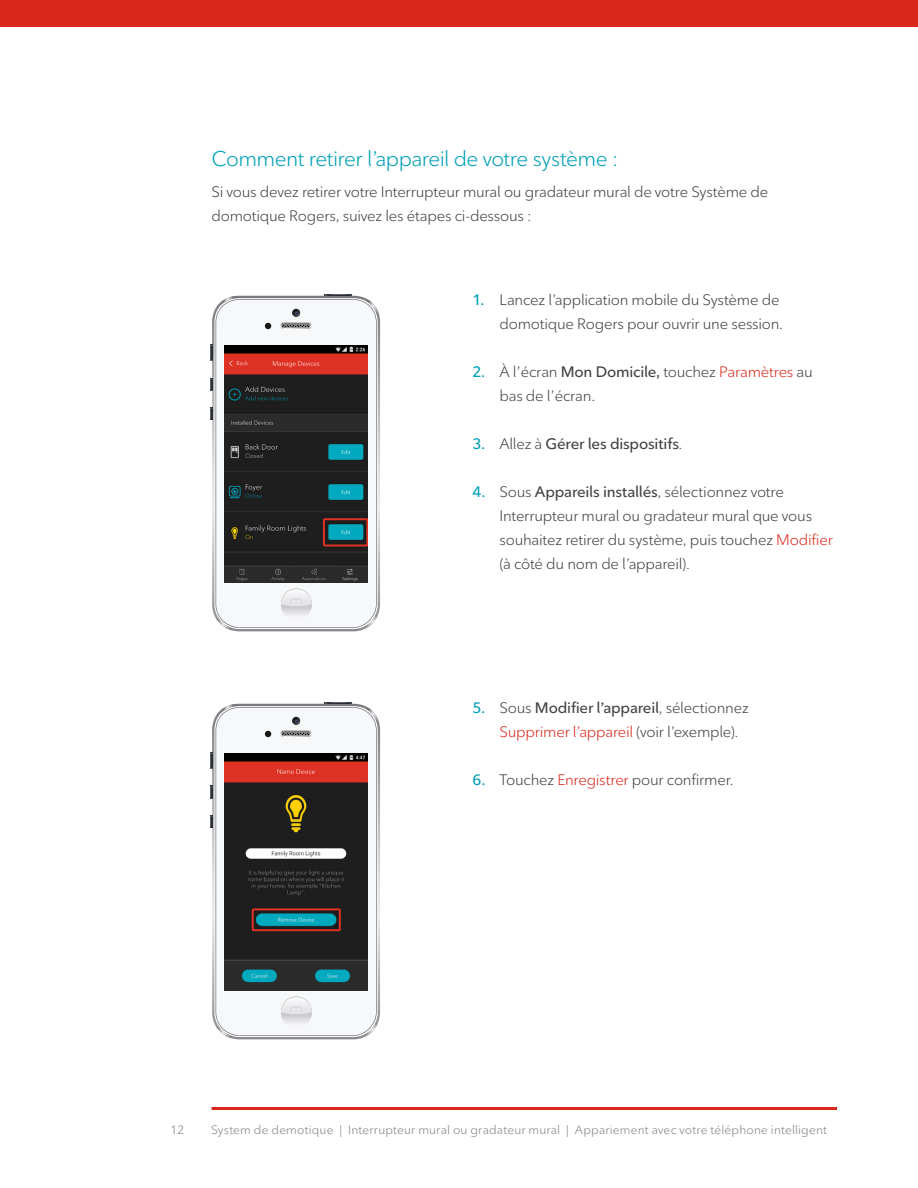
<style>
.page{position:relative;width:918px;height:1188px;background:#fff}
.page>*{position:absolute;margin:0;border:0;box-sizing:border-box;transform-origin:0 0}
.t1{font:21px "Ted Next";letter-spacing:-.03em;color:#00a0b7}
.t2{font:15px/24px "Ted Next";letter-spacing:-.015em;color:#424142}
.t3{font:600 15px "Ted Next";letter-spacing:-.015em;color:#424142}
.t4{font:12px "Ted Next";letter-spacing:.015em;color:#808284}
.s1{font-weight:600;color:#00a0b7}
.s2{font-weight:600}
.s3{color:#da291c}
.s4{color:#00a0b7}
.s5{font-weight:400}
</style>
<div class="page">
<div style="left:0;top:0;width:918px;height:27px;background:#da291c"></div>
<hr style="left:212px;top:1107px;width:625px;height:3px;background:#da291c">
<svg style="left:212px;top:296px;width:168px;height:335px"></svg>
<svg style="left:216px;top:299px;width:161px;height:329px"></svg>
<svg style="left:325px;top:294px;width:27px;height:2px"></svg>
<svg style="left:210px;top:344px;width:2px;height:16px"></svg>
<svg style="left:210px;top:378px;width:2px;height:12px"></svg>
<svg style="left:210px;top:408px;width:2px;height:12px"></svg>
<svg style="left:221px;top:296px;width:14px;height:8px"></svg>
<svg style="left:281px;top:588px;width:31px;height:31px"></svg>
<svg style="left:281px;top:589px;width:31px;height:31px"></svg>
<svg style="left:281px;top:599px;width:31px;height:21px"></svg>
<svg style="left:366px;top:299px;width:12px;height:15px"></svg>
<svg style="left:216px;top:618px;width:17px;height:12px"></svg>
<svg style="left:365px;top:614px;width:13px;height:14px"></svg>
<svg style="left:280px;top:323px;width:31px;height:6px"></svg>
<svg style="left:292px;top:309px;width:8px;height:8px"></svg>
<svg style="left:265px;top:323px;width:6px;height:6px"></svg>
<img style="left:225px;top:346px;width:142px;height:236px">
<svg style="left:212px;top:704px;width:168px;height:335px"></svg>
<svg style="left:216px;top:707px;width:161px;height:329px"></svg>
<svg style="left:325px;top:702px;width:27px;height:2px"></svg>
<svg style="left:210px;top:752px;width:2px;height:17px"></svg>
<svg style="left:210px;top:786px;width:2px;height:12px"></svg>
<svg style="left:210px;top:816px;width:2px;height:12px"></svg>
<svg style="left:221px;top:704px;width:14px;height:8px"></svg>
<svg style="left:281px;top:996px;width:31px;height:31px"></svg>
<svg style="left:281px;top:997px;width:31px;height:31px"></svg>
<svg style="left:281px;top:1007px;width:31px;height:21px"></svg>
<svg style="left:366px;top:707px;width:12px;height:15px"></svg>
<svg style="left:216px;top:1026px;width:17px;height:12px"></svg>
<svg style="left:365px;top:1022px;width:13px;height:14px"></svg>
<svg style="left:280px;top:731px;width:31px;height:6px"></svg>
<svg style="left:292px;top:717px;width:8px;height:8px"></svg>
<svg style="left:265px;top:731px;width:6px;height:6px"></svg>
<img style="left:225px;top:754px;width:142px;height:236px">
<h1 class="t1" style="left:212px;top:146px;width:408px">Comment retirer l’appareil de votre système :</h1>
<p class="t2" style="left:212px;top:179px;width:558px">Si vous devez retirer votre Interrupteur mural ou gradateur mural de votre Système de domotique Rogers, suivez les étapes ci-dessous :</p>
<p class="t2" style="left:472px;top:287px;width:312px;text-align:right"><span class="s1">1.</span> Lancez l’application mobile du Système de domotique Rogers pour ouvrir une session.</p>
<p class="t2" style="left:500px;top:359px;width:315px;text-indent:-27px"><span class="s1">2.</span> À l’écran <span class="s2">Mon Domicile,</span> touchez <span class="s3">Paramètres</span> au bas de l’écran.</p>
<p class="t3" style="left:472px;top:434px;width:211px"><span class="s4">3.</span> <span class="s5">Allez à</span> Gérer les dispositifs<span class="s5">.</span></p>
<p class="t2" style="left:500px;top:479px;width:335px;text-indent:-27px"><span class="s1">4.</span> Sous <span class="s2">Appareils installés</span>, sélectionnez votre Interrupteur mural ou gradateur mural que vous souhaitez retirer du système, puis touchez <span class="s3">Modifier </span>(à côté du nom de l’appareil).</p>
<p class="t2" style="left:500px;top:695px;width:251px;text-indent:-27px"><span class="s1">5.</span> Sous <span class="s2">Modifier l’appareil</span>, sélectionnez<br><span class="s3">Supprimer l’appareil</span> (voir l’exemple).</p>
<p class="t2" style="left:472px;top:767px;width:263px"><span class="s1">6.</span> Touchez <span class="s3">Enregistrer</span> pour confirmer.</p>
<p class="t4" style="left:171px;top:1123px;width:15px">12</p>
<p class="t4" style="left:211px;top:1123px;width:618px">System de demotique | Interrupteur mural ou gradateur mural | Appariement avec votre téléphone intelligent</p>
</div>
